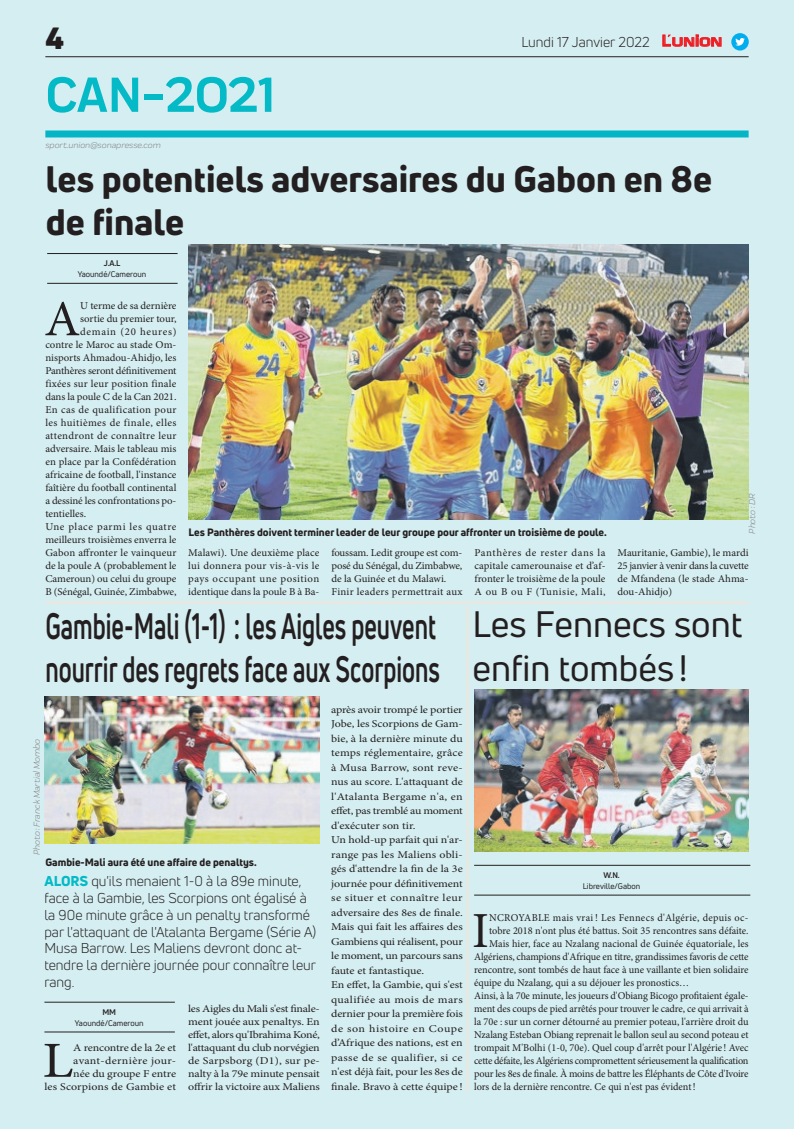
<style>
.page{position:relative;width:794px;height:1129px;background:#fff}
.page>*{position:absolute;margin:0;border:0;box-sizing:border-box;transform-origin:0 0}
.t1{font:700 51px "Praktika";color:#03bac6}
.t2{font:50.5px "Minion Pro";color:#231f20}
.t3{font:50.5px "Minion Pro";color:#231f20;scale:1.14 1}
.t4{font:700 36px/43.2px "Uni Neue";color:#231f20;scale:.66 1}
.t5{font:800 36px/43.2px "Uni Neue";color:#231f20}
.t6{font:36px/43.2px "Uni Neue";color:#231f20}
.t7{font:900 30px "Uni Neue";color:#231f20}
.t8{font:14px/16.8px "Uni Neue";color:#231f20}
.t9{font:10.5px/13px "Minion Pro";letter-spacing:-.005em;color:#231f20;text-align:justify}
.t10{font:10.5px/14.5px "Minion Pro";letter-spacing:-.005em;color:#231f20;text-align:right;scale:1.14 1}
.t11{font:800 10.5px "Uni Neue";color:#231f20}
.t12{font:10.5px "Minion Pro";letter-spacing:.03em;color:#231f20}
.t13{font:10.5px "Minion Pro";letter-spacing:.015em;color:#231f20}
.t14{font:10.5px "Minion Pro";letter-spacing:.035em;color:#231f20}
.t15{font:10.5px "Minion Pro";letter-spacing:.025em;color:#231f20}
.t16{font:10.5px "Minion Pro";letter-spacing:.055em;color:#231f20}
.t17{font:10.5px "Minion Pro";letter-spacing:.06em;color:#231f20}
.t18{font:italic 9px "Praktika";color:#818386}
.t19{font:8px "Uni Neue";color:#231f20}
.t20{font:700 8px "Uni Neue";color:#231f20}
.s1{font-family:"Eurostile";font-weight:600;font-size:14.9px;color:#ee1d23}
.s2{font-family:"Eurostile";font-weight:600;font-size:11.4px;color:#ee1d23}
.s3{font-weight:800;color:#03bac6}
</style>
<div class="page">
<div style="left:0;top:0;width:794px;height:1128px;background:#d5eef1"></div>
<hr style="left:45px;top:56px;width:703px;height:1px;background:#231f20">
<div style="left:45px;top:130px;width:703px;height:7px;background:#04b6c5"></div>
<svg style="left:662px;top:34px;width:60px;height:13px"></svg>
<div style="left:731px;top:33px;width:17px;height:18px;background:#00aeef;border-radius:50%"></div>
<svg style="left:735px;top:38px;width:10px;height:8px"></svg>
<hr style="left:47px;top:283px;width:131px;height:1px;background:#231f20">
<hr style="left:47px;top:253px;width:131px;height:1px;background:#231f20">
<img style="left:188px;top:245px;width:560px;height:274px">
<hr style="left:45px;top:601px;width:703px;height:3px;background:#e7e8e2">
<hr style="left:466px;top:606px;width:3px;height:485px;background:#e7e8e2">
<hr style="left:44px;top:1031px;width:131px;height:1px;background:#231f20">
<hr style="left:44px;top:1001px;width:131px;height:1px;background:#231f20">
<img style="left:45px;top:696px;width:274px;height:147px">
<hr style="left:474px;top:894px;width:276px;height:1px;background:#231f20">
<hr style="left:474px;top:865px;width:276px;height:1px;background:#231f20">
<img style="left:475px;top:689px;width:273px;height:162px">
<h3 class="t7" style="left:45px;top:17px;width:20px">4</h3>
<h1 class="t1" style="left:46px;top:54px;width:231px">CAN-2021</h1>
<p class="t18" style="left:45px;top:139px;width:117px">sport.union@sonapresse.com</p>
<h3 class="t8" style="left:521px;top:33px;width:202px">Lundi 17 Janvier 2022 <span class="s1">L</span><span class="s2">UNION</span></h3>
<h3 class="t5" style="left:46px;top:156px;width:668px">les potentiels adversaires du Gabon en 8e de finale</h3>
<p class="t20" style="left:104px;top:258px;width:18px">J.A.L</p>
<p class="t19" style="left:78px;top:269px;width:70px">Yaoundé/Cameroun</p>
<h2 class="t2" style="left:44px;top:285px;width:37px">A</h2>
<p class="t9" style="left:80px;top:299px;width:98px">U terme de sa dernière</p>
<p class="t9" style="left:80px;top:312px;width:98px">sortie du premier tour,</p>
<p class="t17" style="left:80px;top:325px;width:98px">demain (20 heures)</p>
<p class="t9" style="left:45px;top:338px;width:133px">contre le Maroc au stade Om-</p>
<p class="t9" style="left:45px;top:351px;width:133px">nisports Ahmadou-Ahidjo, les</p>
<p class="t9" style="left:45px;top:364px;width:133px">Panthères seront définitivement</p>
<p class="t13" style="left:45px;top:377px;width:133px">fixées sur leur position finale</p>
<p class="t9" style="left:45px;top:390px;width:133px">dans la poule C de la Can 2021.</p>
<p class="t12" style="left:45px;top:403px;width:133px">En cas de qualification pour</p>
<p class="t14" style="left:45px;top:416px;width:133px">les huitièmes de finale, elles</p>
<p class="t15" style="left:45px;top:429px;width:133px">attendront de connaître leur</p>
<p class="t9" style="left:45px;top:442px;width:133px">adversaire. Mais le tableau mis</p>
<p class="t9" style="left:45px;top:455px;width:133px">en place par la Confédération</p>
<p class="t9" style="left:45px;top:468px;width:133px">africaine de football, l'instance</p>
<p class="t9" style="left:45px;top:481px;width:133px">faîtière du football continental</p>
<p class="t9" style="left:45px;top:494px;width:133px">a dessiné les confrontations po-</p>
<p class="t9" style="left:45px;top:507px;width:42px">tentielles.</p>
<p class="t16" style="left:45px;top:520px;width:133px">Une place parmi les quatre</p>
<p class="t9" style="left:45px;top:533px;width:133px">meilleurs troisièmes enverra le</p>
<p class="t13" style="left:45px;top:546px;width:133px">Gabon affronter le vainqueur</p>
<p class="t9" style="left:45px;top:559px;width:133px">de la poule A (probablement le</p>
<p class="t9" style="left:45px;top:572px;width:133px">Cameroun) ou celui du groupe</p>
<p class="t9" style="left:45px;top:585px;width:133px">B (Sénégal, Guinée, Zimbabwe,</p>
<p class="t11" style="left:188px;top:525px;width:420px">Les Panthères doivent terminer leader de leur groupe pour affronter un troisième de poule.</p>
<p class="t18" style="left:746px;top:533px;width:41px;rotate:-90deg">Photo : DR</p>
<p class="t9" style="left:188px;top:546px;width:133px">Malawi). Une deuxième place lui donnera pour vis-à-vis le pays occupant une position identique dans la poule B à Ba-</p>
<p class="t9" style="left:331px;top:546px;width:133px;text-align:left">foussam. Ledit groupe est com&shy;posé du Sénégal, du Zimbabwe, de la Guinée et du Malawi.<br>Finir leaders permettrait aux</p>
<p class="t9" style="left:474px;top:546px;width:133px">Panthères de rester dans la capitale camerounaise et d’af&shy;fronter le troisième de la poule A ou B ou F (Tunisie, Mali,</p>
<p class="t9" style="left:617px;top:546px;width:133px">Mauritanie, Gambie), le mardi 25 janvier à venir dans la cuvette de Mfandena (le stade Ahma&shy;dou-Ahidjo)</p>
<h3 class="t4" style="left:45px;top:603px;width:599px">Gambie-Mali (1-1) : les Aigles peuvent nourrir des regrets face aux Scorpions</h3>
<p class="t18" style="left:30px;top:855px;width:118px;rotate:-90deg">Photo : Franck Martial Mombo</p>
<p class="t11" style="left:45px;top:854px;width:213px">Gambie-Mali aura été une affaire de penaltys.</p>
<p class="t8" style="left:44px;top:872px;width:273px"><span class="s3">ALORS</span> qu'ils menaient 1-0 à la 89e minute, face à la Gambie, les Scorpions ont égalisé à la 90e minute grâce à un penalty transformé par l'attaquant de l'Atalanta Bergame (Série A)<br>Musa Barrow. Les Maliens devront donc at&shy;tendre la dernière journée pour connaître leur rang.</p>
<p class="t20" style="left:102px;top:1006px;width:15px">MM</p>
<p class="t19" style="left:75px;top:1017px;width:70px">Yaoundé/Cameroun</p>
<p class="t10" style="left:44px;top:1040px;width:117px;line-height:13px">A rencontre de la 2e et avant-dernière jour-<br>née du groupe F entre<br>les Scorpions de Gambie et</p>
<h2 class="t3" style="left:42px;top:1026px;width:29px">L</h2>
<p class="t10" style="left:188px;top:1001px;width:117px;line-height:13px;text-align:justify">les Aigles du Mali s'est finale&shy;ment jouée aux penaltys. En effet, alors qu'Ibrahima Koné, l'attaquant du club norvégien de Sarpsborg (D1), sur pe&shy;nalty à la 79e minute pensait offrir la victoire aux Maliens</p>
<p class="t10" style="left:331px;top:701px;width:117px;text-align:left">après avoir trompé le portier<br>Jobe, les Scorpions de Gam&shy;bie, à la dernière minute du temps réglementaire, grâce à Musa Barrow, sont reve&shy;nus au score. L'attaquant de l'Atalanta Bergame n'a, en effet, pas tremblé au moment d'exécuter son tir.<br>Un hold-up parfait qui n'ar&shy;range pas les Maliens obli&shy;gés d'attendre la fin de la 3e journée pour définitivement se situer et connaître leur adversaire des 8es de finale.<br>Mais qui fait les affaires des<br>Gambiens qui réalisent, pour le moment, un parcours sans faute et fantastique.<br>En effet, la Gambie, qui s'est qualifiée au mois de mars dernier pour la première fois de son histoire en Coupe d’Afrique des nations, est en passe de se qualifier, si ce n'est déjà fait, pour les 8es de finale. Bravo à cette équipe !</p>
<h3 class="t6" style="left:472px;top:602px;width:271px">Les Fennecs sont enfin tombés !</h3>
<p class="t20" style="left:603px;top:870px;width:18px">W.N.</p>
<p class="t19" style="left:583px;top:880px;width:59px">Libreville/Gabon</p>
<h2 class="t2" style="left:472px;top:896px;width:18px">I</h2>
<p class="t12" style="left:489px;top:910px;width:261px">NCROYABLE mais vrai ! Les Fennecs d'Algérie, depuis oc-</p>
<p class="t9" style="left:489px;top:923px;width:261px">tobre 2018 n'ont plus été battus. Soit 35 rencontres sans défaite.</p>
<p class="t9" style="left:489px;top:936px;width:261px">Mais hier, face au Nzalang nacional de Guinée équatoriale, les</p>
<p class="t9" style="left:474px;top:949px;width:276px">Algériens, champions d'Afrique en titre, grandissimes favoris de cette</p>
<p class="t9" style="left:474px;top:962px;width:276px">rencontre, sont tombés de haut face à une vaillante et bien solidaire</p>
<p class="t9" style="left:474px;top:975px;width:216px">équipe du Nzalang, qui a su déjouer les pronostics…</p>
<p class="t9" style="left:474px;top:988px;width:276px">Ainsi, à la 70e minute, les joueurs d'Obiang Bicogo profitaient égale-</p>
<p class="t9" style="left:474px;top:1001px;width:276px">ment des coups de pied arrêtés pour trouver le cadre, ce qui arrivait à</p>
<p class="t9" style="left:474px;top:1014px;width:276px">la 70e : sur un corner détourné au premier poteau, l'arrière droit du</p>
<p class="t9" style="left:474px;top:1027px;width:276px">Nzalang Esteban Obiang reprenait le ballon seul au second poteau et</p>
<p class="t9" style="left:474px;top:1040px;width:276px">trompait M'Bolhi (1-0, 70e). Quel coup d'arrêt pour l'Algérie ! Avec</p>
<p class="t9" style="left:474px;top:1053px;width:276px">cette défaite, les Algériens compromettent sérieusement la qualification</p>
<p class="t9" style="left:474px;top:1066px;width:276px">pour les 8es de finale. À moins de battre les Éléphants de Côte d'Ivoire</p>
<p class="t9" style="left:474px;top:1079px;width:223px">lors de la dernière rencontre. Ce qui n'est pas évident!</p>
</div>
